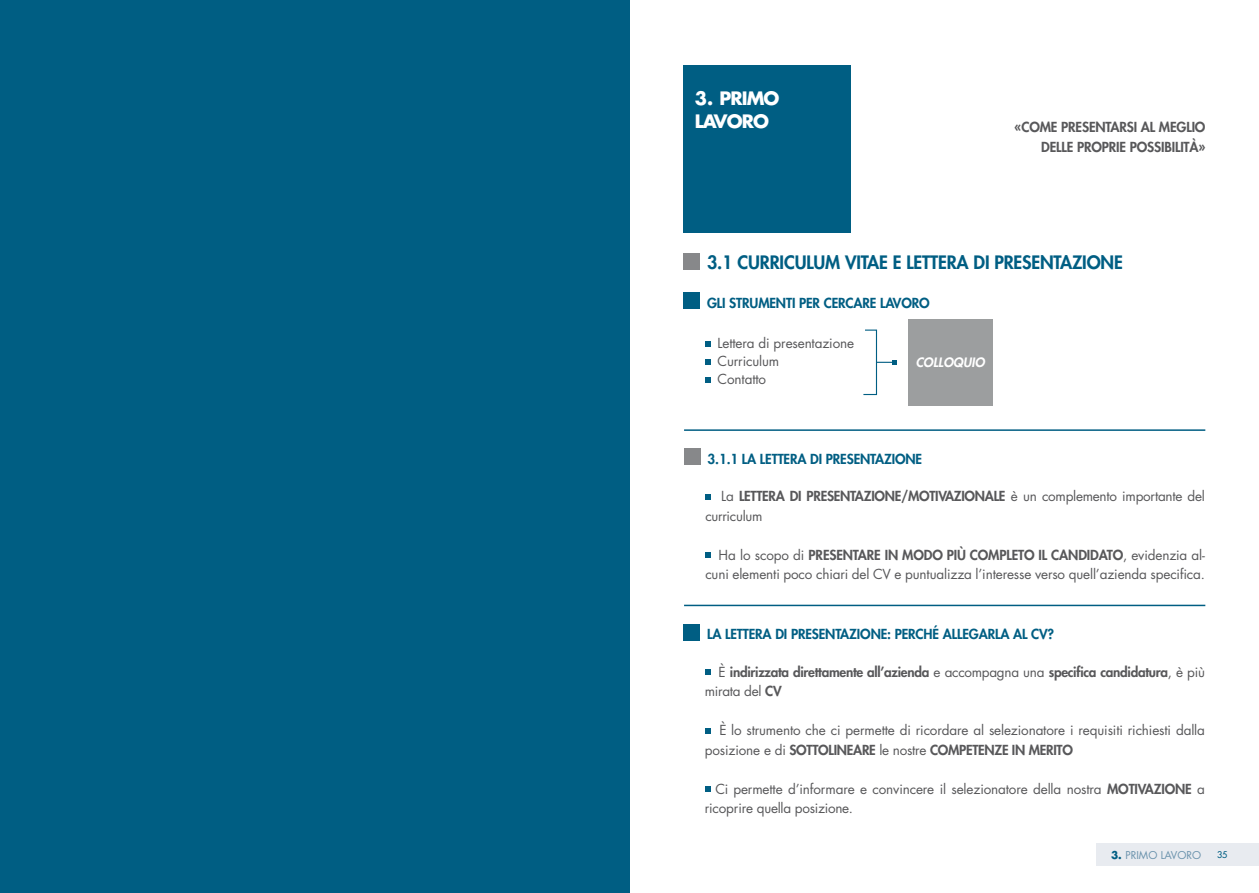
<style>
.page{position:relative;width:1259px;height:893px;background:#fff}
.page>*{position:absolute;margin:0;border:0;box-sizing:border-box;transform-origin:0 0}
.t1{font:800 18px "Futura";letter-spacing:-.01em;color:#005e83}
.t2{font:700 18px/22.5px "Futura Std";letter-spacing:-.05em;color:#fff}
.t3{font:13.5px/19.5px "Futura";letter-spacing:-.01em;color:#58585a}
.t4{font:800 13.5px/19.5px "Futura";letter-spacing:-.02em;color:#58585a;text-align:right}
.t5{font:800 13.5px "Futura";letter-spacing:-.01em;color:#005e83}
.t6{font:italic 800 12.6px "Futura";color:#fff}
.t7{font:10.5px "Futura Std";color:#6b93ad}
.t8{font:500 9px "Futura Std";color:#005e83}
.s1{font-weight:800}
.s2{font-weight:400}
.s3{font-weight:700;color:#005e83}
</style>
<div class="page">
<div style="left:1096px;top:843px;width:163px;height:22px;background:#e8ebf0"></div>
<div style="left:0;top:0;width:629px;height:893px;background:#005e83"></div>
<div style="left:683px;top:65px;width:167px;height:167px;background:#005e83"></div>
<div style="left:683px;top:254px;width:16px;height:16px;background:#87888a"></div>
<div style="left:683px;top:293px;width:16px;height:16px;background:#005e83"></div>
<svg style="left:705px;top:341px;width:5px;height:5px"></svg>
<svg style="left:705px;top:359px;width:5px;height:5px"></svg>
<svg style="left:705px;top:377px;width:5px;height:5px"></svg>
<svg style="left:863px;top:329px;width:34px;height:67px"></svg>
<div style="left:908px;top:319px;width:84px;height:87px;background:#9c9e9f"></div>
<div style="left:684px;top:449px;width:16px;height:16px;background:#87888a"></div>
<svg style="left:705px;top:494px;width:6px;height:6px"></svg>
<svg style="left:705px;top:552px;width:6px;height:6px"></svg>
<div style="left:683px;top:624px;width:16px;height:17px;background:#005e83"></div>
<svg style="left:705px;top:669px;width:5px;height:6px"></svg>
<svg style="left:705px;top:728px;width:5px;height:6px"></svg>
<svg style="left:705px;top:786px;width:5px;height:6px"></svg>
<hr style="left:684px;top:429px;width:521px;height:2px;background:#005e83">
<hr style="left:684px;top:605px;width:521px;height:1px;background:#005e83">
<h1 class="t2" style="left:695px;top:87px;width:86px">3. PRIMO<br>LAVORO</h1>
<p class="t4" style="left:1014px;top:117px;width:192px">«COME PRESENTARSI AL MEGLIO<br>DELLE PROPRIE POSSIBILITÀ»</p>
<h1 class="t1" style="left:707px;top:250px;width:417px">3.1 CURRICULUM VITAE E LETTERA DI PRESENTAZIONE</h1>
<p class="t5" style="left:707px;top:294px;width:224px">GLI STRUMENTI PER CERCARE LAVORO</p>
<p class="t3" style="left:717px;top:334px;width:138px;line-height:18px">Lettera di presentazione<br>Curriculum<br>Contatto</p>
<p class="t6" style="left:915px;top:354px;width:70px">COLLOQUIO</p>
<p class="t5" style="left:707px;top:450px;width:216px">3.1.1 LA LETTERA DI PRESENTAZIONE</p>
<p class="t3" style="left:705px;top:486px;width:501px;text-indent:16px">La <span class="s1">LETTERA DI PRESENTAZIONE/MOTIVAZIONALE</span> è un complemento importante del curriculum</p>
<p class="t3" style="left:705px;top:545px;width:501px;text-align:right">Ha lo scopo di <span class="s1">PRESENTARE IN MODO PIÙ COMPLETO IL CANDIDATO</span>, evidenzia al&shy;cuni elementi poco chiari del CV e puntualizza l’interesse verso quell’azienda specifica.</p>
<p class="t5" style="left:707px;top:625px;width:349px">LA LETTERA DI PRESENTAZIONE: PERCHÉ ALLEGARLA AL CV?</p>
<p class="t4" style="left:705px;top:662px;width:502px;text-align:left;text-indent:14px"><span class="s2">È</span> indirizzata direttamente all’azienda <span class="s2">e accompagna una</span> specifica candidatura<span class="s2">, è più mirata del</span> CV</p>
<p class="t3" style="left:705px;top:720px;width:502px;text-indent:15px">È lo strumento che ci permette di ricordare al selezionatore i requisiti richiesti dalla posizione e di <span class="s1">SOTTOLINEARE</span> le nostre <span class="s1">COMPETENZE IN MERITO</span></p>
<p class="t3" style="left:705px;top:779px;width:502px;text-indent:11px">Ci permette d’informare e convincere il selezionatore della nostra <span class="s1">MOTIVAZIONE</span> a ricoprire quella posizione.</p>
<p class="t7" style="left:1111px;top:848px;width:92px"><span class="s3">3.</span> PRIMO LAVORO</p>
<p class="t8" style="left:1217px;top:849px;width:12px">35</p>
</div>
